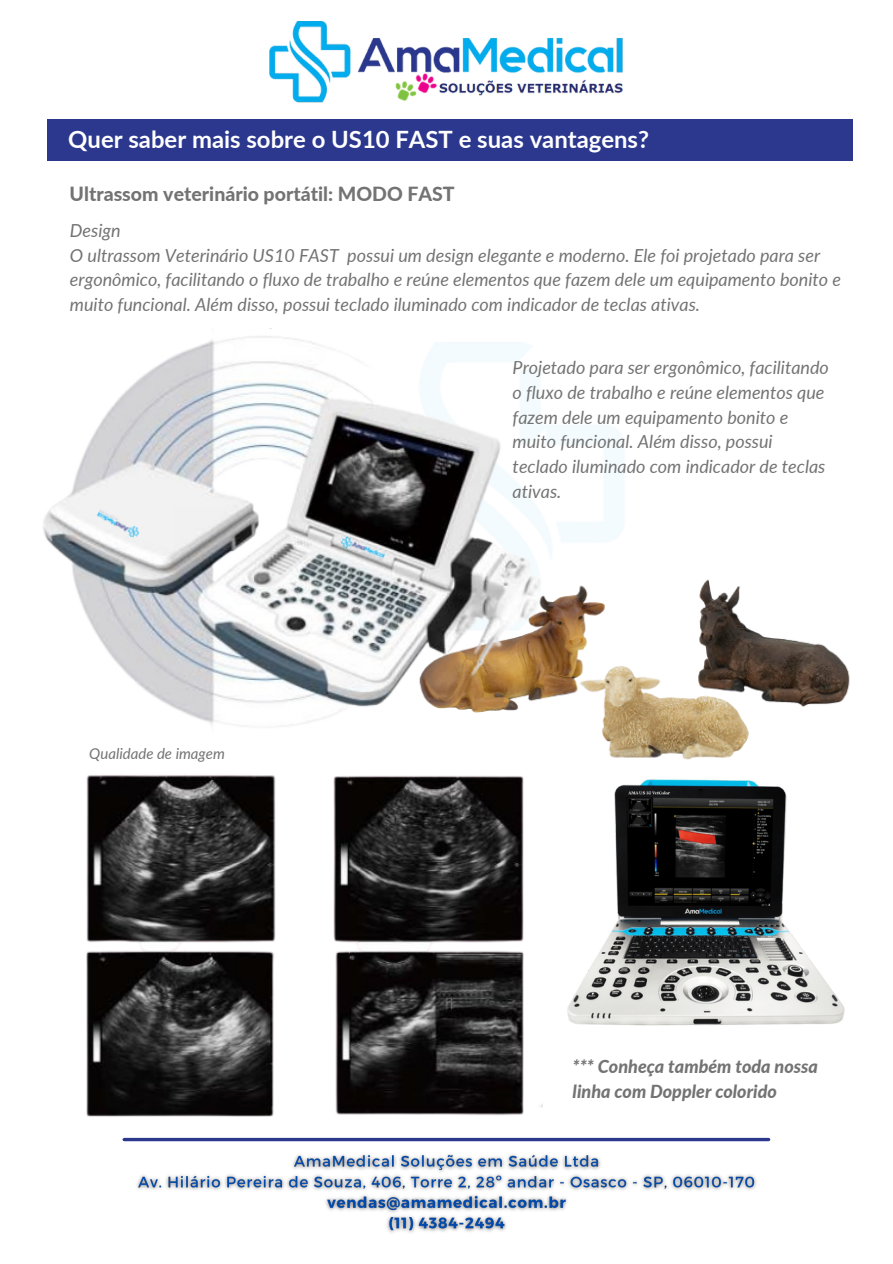
<style>
.page{position:relative;width:893px;height:1264px;background:#fff}
.page>*{position:absolute;margin:0;border:0;box-sizing:border-box;transform-origin:0 0}
.t1{font:700 23.85px "Lato";color:#fff}
.t2{font:800 19.5px "Lato";color:#737373}
.t3{font:italic 18px/24.8px "Lato";color:#737373}
.t4{font:italic 800 18px/24.8px "Lato";color:#737373}
.t5{font:italic 15px "Lato";color:#737373}
</style>
<div class="page">
<div style="left:48px;top:119px;width:804px;height:41px;background:#2b388e"></div>
<svg style="left:124px;top:1137px;width:644px;height:4px;fill:#2b388e"></svg>
<img style="left:270px;top:22px;width:353px;height:81px">
<img style="left:579px;top:425px;width:271px;height:319px">
<img style="left:43px;top:328px;width:536px;height:399px">
<img style="left:86px;top:775px;width:456px;height:342px">
<img style="left:567px;top:744px;width:278px;height:282px">
<img style="left:137px;top:1154px;width:620px;height:79px">
<p class="t1" style="left:68px;top:125px;width:582px">Quer saber mais sobre o US10 FAST e suas vantagens?</p>
<p class="t2" style="left:69px;top:182px;width:386px">Ultrassom veterinário portátil: MODO FAST</p>
<p class="t3" style="left:70px;top:217px;width:52px">Design</p>
<p class="t3" style="left:70px;top:242px;width:772px">O ultrassom Veterinário US10 FAST possui um design elegante e moderno. Ele foi projetado para ser ergonômico, facilitando o fluxo de trabalho e reúne elementos que fazem dele um equipamento bonito e muito funcional. Além disso, possui teclado iluminado com indicador de teclas ativas.</p>
<p class="t5" style="left:89px;top:744px;width:137px">Qualidade de imagem</p>
<p class="t3" style="left:512px;top:355px;width:318px">Projetado para ser ergonômico, facilitando o fluxo de trabalho e reúne elementos que fazem dele um equipamento bonito e muito funcional. Além disso, possui teclado iluminado com indicador de teclas ativas.</p>
<p class="t4" style="left:572px;top:1053px;width:247px">*** Conheça também toda nossa linha com Doppler colorido</p>
</div>
